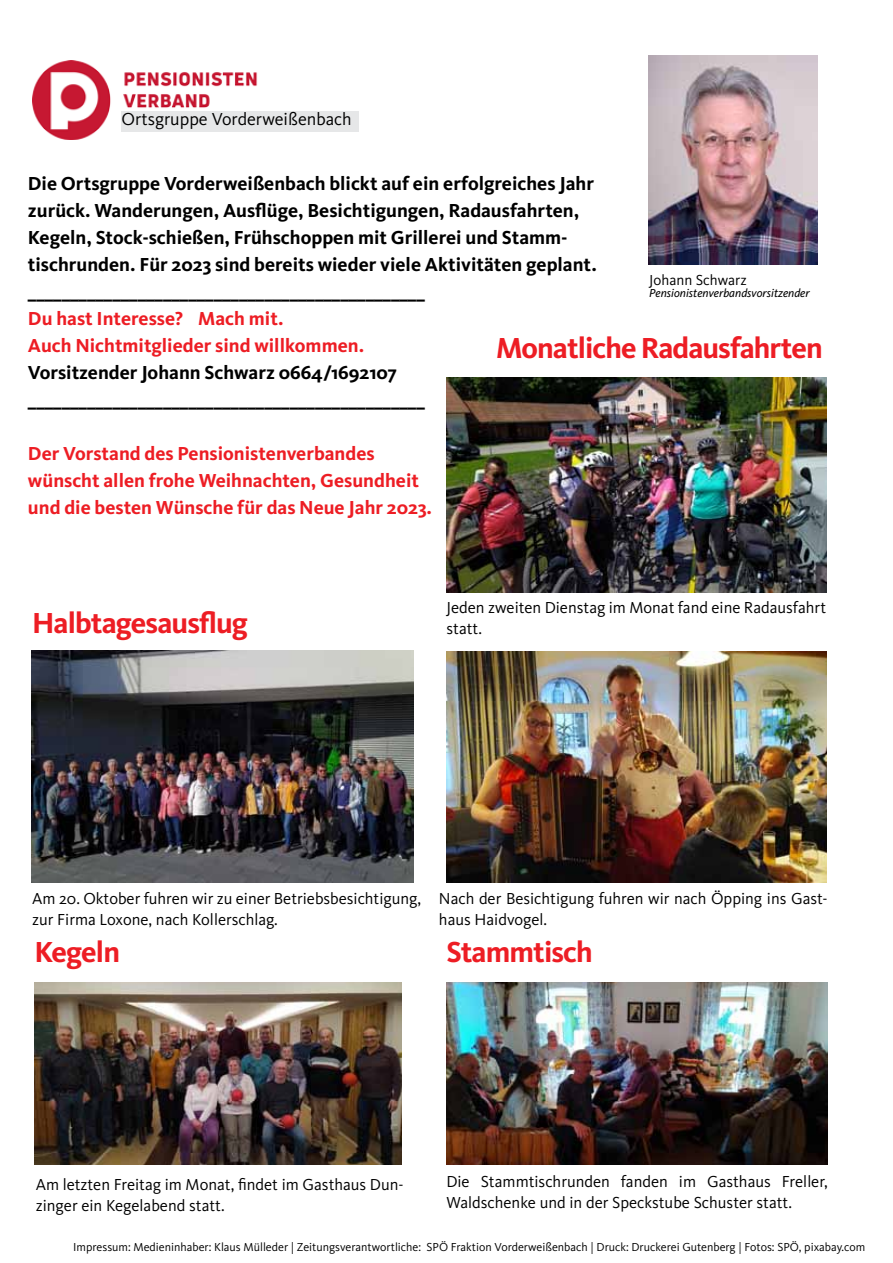
<style>
.page{position:relative;width:893px;height:1263px;background:#fff}
.page>*{position:absolute;margin:0;border:0;box-sizing:border-box;transform-origin:0 0}
.t1{font:700 30px "Kievit OT";letter-spacing:-.03em;color:#ed1d24}
.t2{font:700 19.5px/27px "Kievit OT";color:#000}
.t3{font:700 19.5px/27px "Kievit OT";color:#ed1d24}
.t4{font:18px "Kievit OT";color:#000}
.t5{font:16.5px/21px "Kievit OT";color:#000}
.t6{font:15px "Kievit OT";color:#000}
.t7{font:12px "Kievit OT";color:#000}
.t8{font:italic 12px "Kievit OT";color:#000}
</style>
<div class="page">
<img style="left:649px;top:56px;width:168px;height:208px">
<img style="left:32px;top:61px;width:252px;height:78px">
<div style="left:122px;top:112px;width:237px;height:20px;background:#e6e7e8"></div>
<img style="left:446px;top:378px;width:380px;height:214px">
<img style="left:447px;top:651px;width:379px;height:231px">
<img style="left:31px;top:650px;width:383px;height:232px">
<img style="left:446px;top:982px;width:382px;height:183px">
<img style="left:35px;top:982px;width:367px;height:183px">
<p class="t4" style="left:122px;top:109px;width:232px">Ortsgruppe Vorderweißenbach</p>
<p class="t2" style="left:28px;top:170px;width:570px">Die Ortsgruppe Vorderweißenbach blickt auf ein erfolgreiches Jahr zurück. Wanderungen, Ausflüge, Besichtigungen, Radausfahrten, Kegeln, Stock-schießen, Frühschoppen mit Grillerei und Stamm&shy;tischrunden. Für 2023 sind bereits wieder viele Aktivitäten geplant. _______________________________________________</p>
<p class="t3" style="left:28px;top:305px;width:338px">Du hast I nteresse? Mach mit.<br>Auch N ichtmitglieder sind willkommen.</p>
<p class="t2" style="left:28px;top:359px;width:398px">Vorsitzender Johann Schwarz 0664/1692107 _______________________________________________</p>
<p class="t3" style="left:28px;top:440px;width:406px">Der Vorstand des Pensionistenverbandes wünscht allen frohe Weihnachten, Gesundheit und die besten Wünsche für das Neue Jahr 2023.</p>
<p class="t6" style="left:649px;top:271px;width:99px">Johann Schwarz</p>
<p class="t8" style="left:649px;top:286px;width:162px">Pensionistenverbandsvorsitzender</p>
<h1 class="t1" style="left:496px;top:331px;width:328px">Monatliche Radausfahrten</h1>
<h1 class="t1" style="left:32px;top:606px;width:217px">H albtagesausflug</h1>
<p class="t5" style="left:446px;top:597px;width:381px">Jeden zweiten Dienstag im Monat fand eine Radausfahrt statt.</p>
<p class="t5" style="left:32px;top:888px;width:390px">Am 20. Oktober fuhren wir zu einer Betriebsbesichtigung, zur Firma Loxone, nach Kollerschlag.</p>
<p class="t5" style="left:439px;top:888px;width:390px">Nach der Besichtigung fuhren wir nach Öpping ins Gast&shy;haus Haidvogel.</p>
<h1 class="t1" style="left:35px;top:935px;width:87px">Kegeln</h1>
<h1 class="t1" style="left:446px;top:935px;width:148px">Stammtisch</h1>
<p class="t5" style="left:36px;top:1174px;width:369px">Am letzten Freitag im Monat, findet im Gasthaus Dun&shy;zinger ein Kegelabend statt.</p>
<p class="t5" style="left:446px;top:1171px;width:383px">Die Stammtischrunden fanden im Gasthaus Freller,<br>Waldschenke und in der Speckstube Schuster statt.</p>
<p class="t7" style="left:73px;top:1240px;width:794px">Impressum: Medieninhaber: Klaus Mülleder | Zeitungsverantwortliche: SPÖ Fraktion Vorderweißenbach | Druck: Druckerei Gutenberg | Fotos: SPÖ, pixabay.com</p>
</div>
